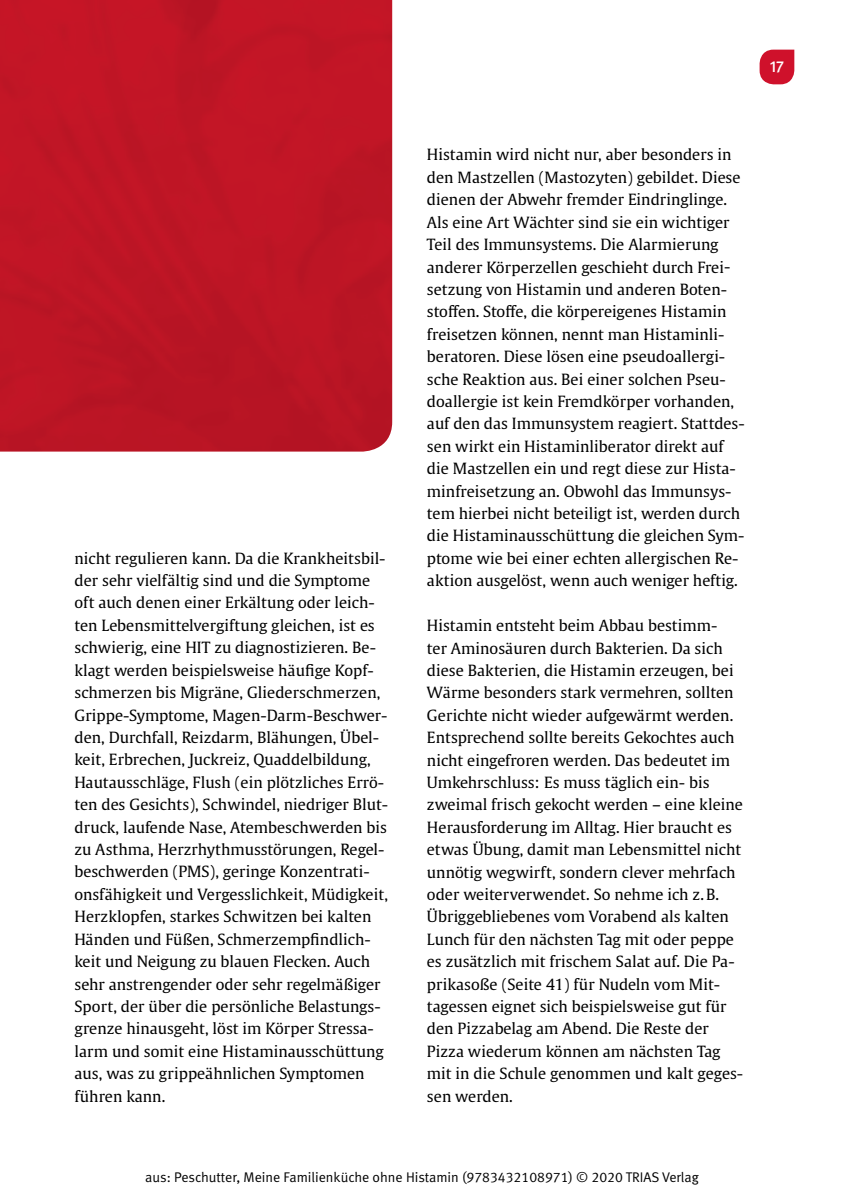
<style>
.page{position:relative;width:844px;height:1191px;background:#fff}
.page>*{position:absolute;margin:0;border:0;box-sizing:border-box;transform-origin:0 0}
.t1{font:500 15.92px "Meta Pro";color:#fff}
.t2{font:15.4px/22.4px "Thieme Gulliver 2011";letter-spacing:.005em;color:#000}
.t3{font:14px "Meta Normal LF";color:#000}
</style>
<div class="page">
<img style="left:0;top:0;width:392px;height:451px">
<svg style="left:759px;top:50px;width:35px;height:34px"></svg>
<p class="t1" style="left:769px;top:55px;width:16px">17</p>
<p class="t2" style="left:74px;top:546px;width:315px">nicht regulieren kann. Da die Krankheitsbil&shy;der sehr vielfältig sind und die Symptome oft auch denen einer Erkältung oder leich&shy;ten Lebensmittelvergiftung gleichen, ist es schwierig, eine HIT zu diagnostizieren. Be&shy;klagt werden beispielsweise häufige Kopf&shy;schmerzen bis Migräne, Gliederschmerzen, Grippe-Symptome, Magen-Darm-Beschwer&shy;den, Durchfall, Reizdarm, Blähungen, Übel&shy;keit, Erbrechen, Juckreiz, Quaddelbildung, Hautausschläge, Flush (ein plötzliches Errö&shy;ten des Gesichts), Schwindel, niedriger Blut&shy;druck, laufende Nase, Atembeschwerden bis zu Asthma, Herzrhythmusstörungen, Regel&shy;beschwerden (PMS), geringe Konzentrati&shy;onsfähigkeit und Vergesslichkeit, Müdigkeit, Herzklopfen, starkes Schwitzen bei kalten Händen und Füßen, Schmerzempfindlich&shy;keit und Neigung zu blauen Flecken. Auch sehr anstrengender oder sehr regelmäßiger Sport, der über die persönliche Belastungs&shy;grenze hinausgeht, löst im Körper Stressa&shy;larm und somit eine Histaminausschüttung aus, was zu grippeähnlichen Symptomen führen kann.</p>
<p class="t2" style="left:427px;top:143px;width:319px">Histamin wird nicht nur, aber besonders in den Mastzellen (Mastozyten) gebildet. Diese dienen der Abwehr fremder Eindringlinge.<br>Als eine Art Wächter sind sie ein wichtiger Teil des Immunsystems. Die Alarmierung anderer Körperzellen geschieht durch Frei&shy;setzung von Histamin und anderen Boten&shy;stoffen. Stoffe, die körpereigenes Histamin freisetzen können, nennt man Histaminli&shy;beratoren. Diese lösen eine pseudoallergi&shy;sche Reaktion aus. Bei einer solchen Pseu&shy;doallergie ist kein Fremdkörper vorhanden, auf den das Immunsystem reagiert. Stattdes&shy;sen wirkt ein Histaminliberator direkt auf die Mastzellen ein und regt diese zur Hista&shy;minfreisetzung an. Obwohl das Immunsys&shy;tem hierbei nicht beteiligt ist, werden durch die Histaminausschüttung die gleichen Sym&shy;ptome wie bei einer echten allergischen Re&shy;aktion ausgelöst, wenn auch weniger heftig.</p>
<p class="t2" style="left:427px;top:613px;width:317px">Histamin entsteht beim Abbau bestimm-<br>ter Aminosäuren durch Bakterien. Da sich diese Bakterien, die Histamin erzeugen, bei Wärme besonders stark vermehren, sollten Gerichte nicht wieder aufgewärmt werden.<br>Entsprechend sollte bereits Gekochtes auch nicht eingefroren werden. Das bedeutet im Umkehrschluss: Es muss täglich ein- bis zweimal frisch gekocht werden – eine kleine Herausforderung im Alltag. Hier braucht es etwas Übung, damit man Lebensmittel nicht unnötig wegwirft, sondern clever mehrfach oder weiterverwendet. So nehme ich z. B.<br>Übriggebliebenes vom Vorabend als kalten Lunch für den nächsten Tag mit oder peppe es zusätzlich mit frischem Salat auf. Die Pa&shy;prikasoße (Seite 41) für Nudeln vom Mit&shy;tagessen eignet sich beispielsweise gut für den Pizzabelag am Abend. Die Reste der Pizza wiederum können am nächsten Tag mit in die Schule genommen und kalt geges&shy;sen werden.</p>
<p class="t3" style="left:145px;top:1169px;width:555px">aus: Peschutter, Meine Familienküche ohne Histamin (9783432108971) © 2020 TRIAS Verlag</p>
</div>
